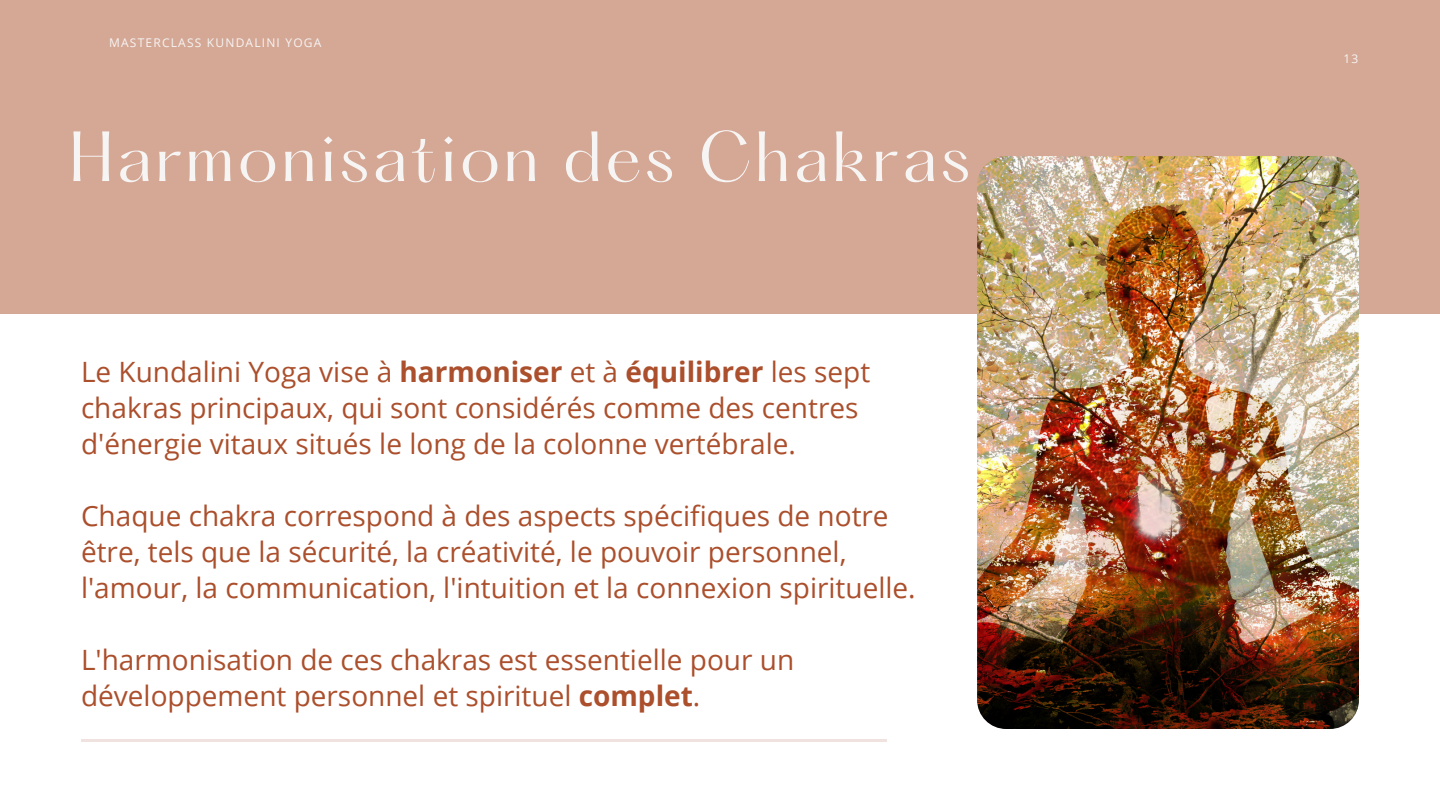
<style>
.page{position:relative;width:1440px;height:810px;background:#fff}
.page>*{position:absolute;margin:0;border:0;box-sizing:border-box;transform-origin:0 0}
.t1{font:62px "Hatton";letter-spacing:.05em;color:#f6f5f4}
.t2{font:28px/36px "Open Sans";color:#ab4f2c}
.t3{font:12px "Open Sans";letter-spacing:.1em;color:#f6f5f4}
.s1{font-weight:700}
</style>
<div class="page">
<div style="left:0;top:0;width:1440px;height:314px;background:#d5a795"></div>
<img style="left:977px;top:156px;width:382px;height:573px;border-radius:29px">
<hr style="left:81px;top:739px;width:805px;height:3px;background:#f0e3df">
<h2 class="t3" style="left:109px;top:34px;width:214px">MASTERCLASS KUNDALINI YOGA</h2>
<h2 class="t1" style="left:69px;top:128px;width:903px">Harmonisation des Chakras</h2>
<p class="t2" style="left:81px;top:353px;width:791px">Le Kundalini Yoga vise à <span class="s1">harmoniser</span> et à <span class="s1">équilibrer</span> les sept chakras principaux, qui sont considérés comme des centres d'énergie vitaux situés le long de la colonne vertébrale.</p>
<h1 class="t2" style="left:81px;top:497px;width:836px">Chaque chakra correspond à des aspects spécifiques de notre être, tels que la sécurité, la créativité, le pouvoir personnel, l'amour, la communication, l'intuition et la connexion spirituelle.</h1>
<p class="t2" style="left:81px;top:641px;width:715px">L'harmonisation de ces chakras est essentielle pour un développement personnel et spirituel <span class="s1">complet</span>.</p>
<h2 class="t3" style="left:1343px;top:50px;width:16px">13</h2>
</div>
